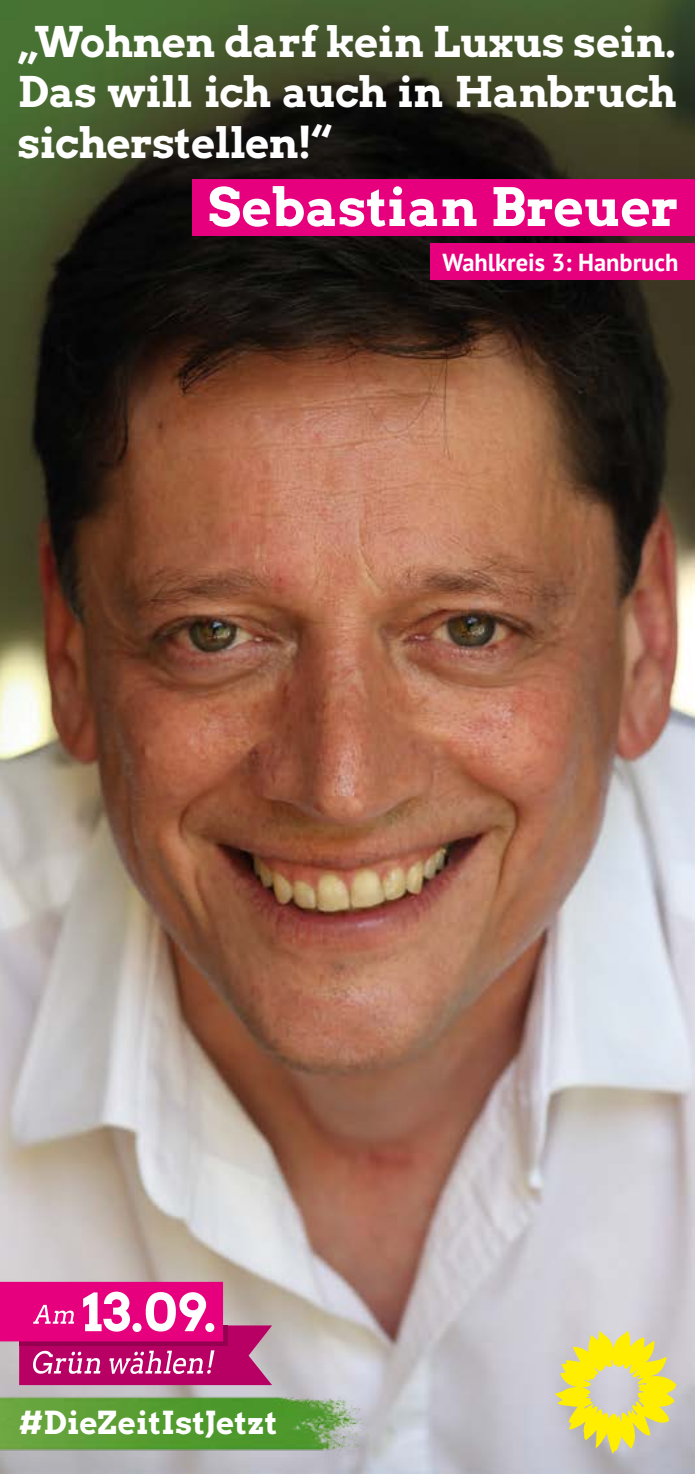
<style>
.page{position:relative;width:695px;height:1474px;background:#fff}
.page>*{position:absolute;margin:0;border:0;box-sizing:border-box;transform-origin:0 0}
.t1{font:52.5px "Arvo Gruen";color:#fff}
.t2{font:42px/50.4px "Arvo Gruen";letter-spacing:-.01em;color:#fff;text-align:justify}
.t3{font:31.5px "Arvo Gruen";letter-spacing:.01em;color:#fff}
.t4{font:700 24.5px "PT Sans";color:#fff}
</style>
<div class="page">
<img style="left:0;top:0;width:694px;height:1473px">
<div style="left:192px;top:179px;width:502px;height:57px;background:#e6007d"></div>
<div style="left:430px;top:243px;width:264px;height:37px;background:#e6007d"></div>
<svg style="left:555px;top:1330px;width:121px;height:123px;background:#e0d66e"></svg>
<svg style="left:0;top:1281px;width:272px;height:94px;background:#d53f8f"></svg>
<img style="left:0;top:1375px;width:375px;height:96px">
<p class="t2" style="left:18px;top:15px;width:660px">„Wohnen darf kein Luxus sein.<br>Das will ich auch in Hanbruch sicherstellen!“</p>
<p class="t1" style="left:208px;top:170px;width:472px">Sebastian Breuer</p>
<p class="t4" style="left:442px;top:246px;width:237px">Wahlkreis 3: Hanbruch</p>
<p class="t3" style="left:19px;top:1400px;width:259px">#DieZeitIstJetzt</p>
</div>
